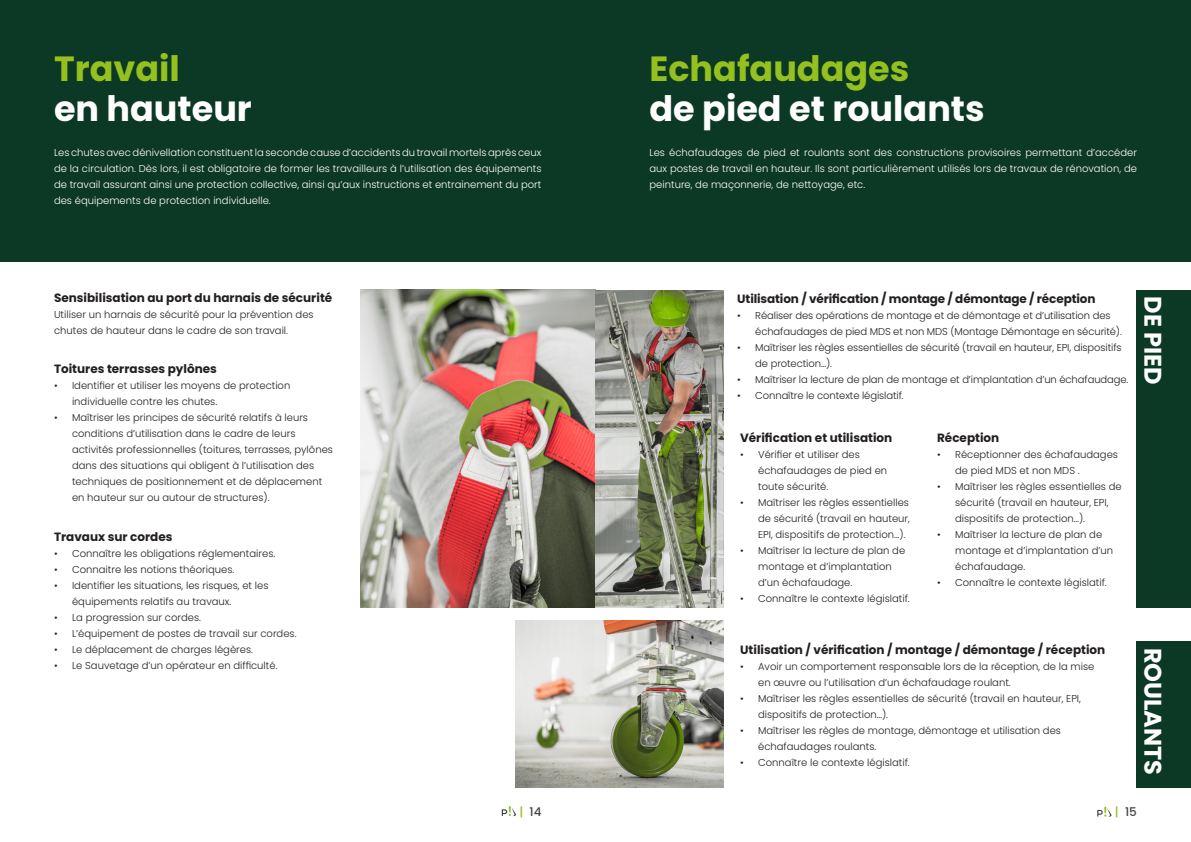
<style>
.page{position:relative;width:1191px;height:842px;background:#fff}
.page>*{position:absolute;margin:0;border:0;box-sizing:border-box;transform-origin:0 0}
._35pt_Align_Left{font:700 35px/40px "Poppins";color:#fff}
._35pt_Align_Left-2{font:700 35px "Poppins";color:#95c11f}
._35pt_Align_Left-3{font:700 24px "Poppins";color:#fff}
._12pt_Align_Left{font:700 12px "Poppins";color:#231f20}
.t1{font:500 12px "Poppins";color:#454545}
._10pt_Align_Left_Justify{font:300 10px/16px "Poppins";color:#231f20}
._10pt_Align_Left_Justify-2{font:300 10px/16px "Poppins";color:#fff;text-align:justify}
.s1{color:#95c11f}
</style>
<div class="page">
<div style="left:0;top:0;width:595px;height:262px;background:#0c3826"></div>
<div style="left:595px;top:0;width:596px;height:262px;background:#0c3826"></div>
<svg style="left:502px;top:806px;width:14px;height:10px"></svg>
<svg style="left:1097px;top:806px;width:14px;height:11px"></svg>
<img style="left:360px;top:290px;width:363px;height:317px">
<img style="left:516px;top:621px;width:207px;height:166px">
<div style="left:1137px;top:290px;width:54px;height:317px;background:#0c3826"></div>
<div style="left:1137px;top:641px;width:54px;height:146px;background:#0c3826"></div>
<p class="_35pt_Align_Left-2" style="left:54px;top:48px;width:127px">Travail</p>
<p class="_35pt_Align_Left" style="left:54px;top:89px;width:199px">en hauteur</p>
<p class="_10pt_Align_Left_Justify-2" style="left:54px;top:145px;width:489px">Les chutes avec dénivellation constituent la seconde cause d’accidents du travail mortels après ceux de la circulation. Dès lors, il est obligatoire de former les travailleurs à l’utilisation des équipements de travail assurant ainsi une protection collective, ainsi qu’aux instructions et entrainement du port des équipements de protection individuelle.</p>
<p class="_12pt_Align_Left" style="left:54px;top:291px;width:280px">Sensibilisation au port du harnais de sécurité</p>
<p class="_10pt_Align_Left_Justify" style="left:54px;top:307px;width:261px">Utiliser un harnais de sécurité pour la prévention des chutes de hauteur dans le cadre de son travail.</p>
<p class="_12pt_Align_Left" style="left:54px;top:361px;width:164px">Toitures terrasses pylônes</p>
<p class="_10pt_Align_Left_Justify" style="left:72px;top:377px;width:220px;text-indent:-18px">• Identifier et utiliser les moyens de protection individuelle contre les chutes.</p>
<p class="_10pt_Align_Left_Justify" style="left:72px;top:409px;width:262px;text-indent:-18px">• Maîtriser les principes de sécurité relatifs à leurs conditions d’utilisation dans le cadre de leurs activités professionnelles (toitures, terrasses, pylônes dans des situations qui obligent à l’utilisation des techniques de positionnement et de déplacement en hauteur sur ou autour de structures).</p>
<p class="_12pt_Align_Left" style="left:54px;top:530px;width:120px">Travaux sur cordes</p>
<p class="_10pt_Align_Left_Justify" style="left:54px;top:546px;width:223px">• Connaître les obligations réglementaires.</p>
<p class="_10pt_Align_Left_Justify" style="left:54px;top:562px;width:182px">• Connaitre les notions théoriques.</p>
<p class="_10pt_Align_Left_Justify" style="left:72px;top:578px;width:198px;text-indent:-18px">• Identifier les situations, les risques, et les équipements relatifs au travaux.</p>
<p class="_10pt_Align_Left_Justify" style="left:54px;top:610px;width:148px">• La progression sur cordes.</p>
<p class="_10pt_Align_Left_Justify" style="left:54px;top:626px;width:244px">• L’équipement de postes de travail sur cordes.</p>
<p class="_10pt_Align_Left_Justify" style="left:54px;top:642px;width:200px">• Le déplacement de charges légères.</p>
<p class="_10pt_Align_Left_Justify" style="left:54px;top:658px;width:225px">• Le Sauvetage d’un opérateur en difficulté.</p>
<p class="_35pt_Align_Left" style="left:649px;top:49px;width:337px"><span class="s1">Echafaudages<br></span>de pied et roulants</p>
<p class="_10pt_Align_Left_Justify-2" style="left:649px;top:145px;width:489px">Les échafaudages de pied et roulants sont des constructions provisoires permettant d’accéder aux postes de travail en hauteur. Ils sont particulièrement utilisés lors de travaux de rénovation, de peinture, de maçonnerie, de nettoyage, etc.</p>
<p class="_12pt_Align_Left" style="left:737px;top:292px;width:360px">Utilisation / vérification / montage / démontage / réception</p>
<p class="_10pt_Align_Left_Justify" style="left:755px;top:307px;width:368px;text-indent:-18px">• Réaliser des opérations de montage et de démontage et d’utilisation des échafaudages de pied MDS et non MDS (Montage Démontage en sécurité).</p>
<p class="_10pt_Align_Left_Justify" style="left:755px;top:339px;width:368px;text-indent:-18px">• Maîtriser les règles essentielles de sécurité (travail en hauteur, EPI, dispositifs de protection…).</p>
<p class="_10pt_Align_Left_Justify" style="left:737px;top:371px;width:393px">• Maîtriser la lecture de plan de montage et d’implantation d’un échafaudage.</p>
<p class="_10pt_Align_Left_Justify" style="left:737px;top:387px;width:168px">• Connaître le contexte législatif.</p>
<p class="_12pt_Align_Left" style="left:740px;top:431px;width:154px">Vérification et utilisation</p>
<p class="_10pt_Align_Left_Justify" style="left:758px;top:447px;width:131px;text-indent:-18px">• Vérifier et utiliser des échafaudages de pied en toute sécurité.</p>
<p class="_10pt_Align_Left_Justify" style="left:758px;top:495px;width:153px;text-align:justify;text-indent:-18px">• Maîtriser les règles essentielles de sécurité (travail en hauteur, EPI, dispositifs de protection…).</p>
<p class="_10pt_Align_Left_Justify" style="left:758px;top:543px;width:149px;text-indent:-18px">• Maîtriser la lecture de plan de montage et d’implantation d’un échafaudage.</p>
<p class="_10pt_Align_Left_Justify" style="left:740px;top:591px;width:171px">• Connaître le contexte législatif.</p>
<p class="_12pt_Align_Left" style="left:937px;top:431px;width:64px">Réception</p>
<p class="_10pt_Align_Left_Justify" style="left:955px;top:447px;width:164px;text-indent:-18px">• Réceptionner des échafaudages de pied MDS et non MDS .</p>
<p class="_10pt_Align_Left_Justify" style="left:955px;top:479px;width:168px;text-indent:-18px">• Maîtriser les règles essentielles de sécurité (travail en hauteur, EPI, dispositifs de protection…).</p>
<p class="_10pt_Align_Left_Justify" style="left:955px;top:527px;width:159px;text-indent:-18px">• Maîtriser la lecture de plan de montage et d’implantation d’un échafaudage.</p>
<p class="_10pt_Align_Left_Justify" style="left:937px;top:575px;width:171px">• Connaître le contexte législatif.</p>
<p class="_12pt_Align_Left" style="left:740px;top:643px;width:367px">Utilisation / vérification / montage / démontage / réception</p>
<p class="_10pt_Align_Left_Justify" style="left:758px;top:658px;width:338px;text-indent:-18px">• Avoir un comportement responsable lors de la réception, de la mise en œuvre ou l’utilisation d’un échafaudage roulant.</p>
<p class="_10pt_Align_Left_Justify" style="left:758px;top:690px;width:324px;text-indent:-18px">• Maîtriser les règles essentielles de sécurité (travail en hauteur, EPI, dispositifs de protection…).</p>
<p class="_10pt_Align_Left_Justify" style="left:758px;top:722px;width:304px;text-indent:-18px">• Maîtriser les règles de montage, démontage et utilisation des échafaudages roulants.</p>
<p class="_10pt_Align_Left_Justify" style="left:740px;top:754px;width:171px">• Connaître le contexte législatif.</p>
<p class="_35pt_Align_Left-3" style="left:1166px;top:296px;width:90px;rotate:90deg">DE PIED</p>
<p class="_35pt_Align_Left-3" style="left:1166px;top:647px;width:129px;rotate:90deg">ROULANTS</p>
<p class="t1" style="left:519px;top:805px;width:24px"><span class="s1">|</span> 14</p>
<p class="t1" style="left:1115px;top:805px;width:23px"><span class="s1">|</span> 15</p>
</div>
